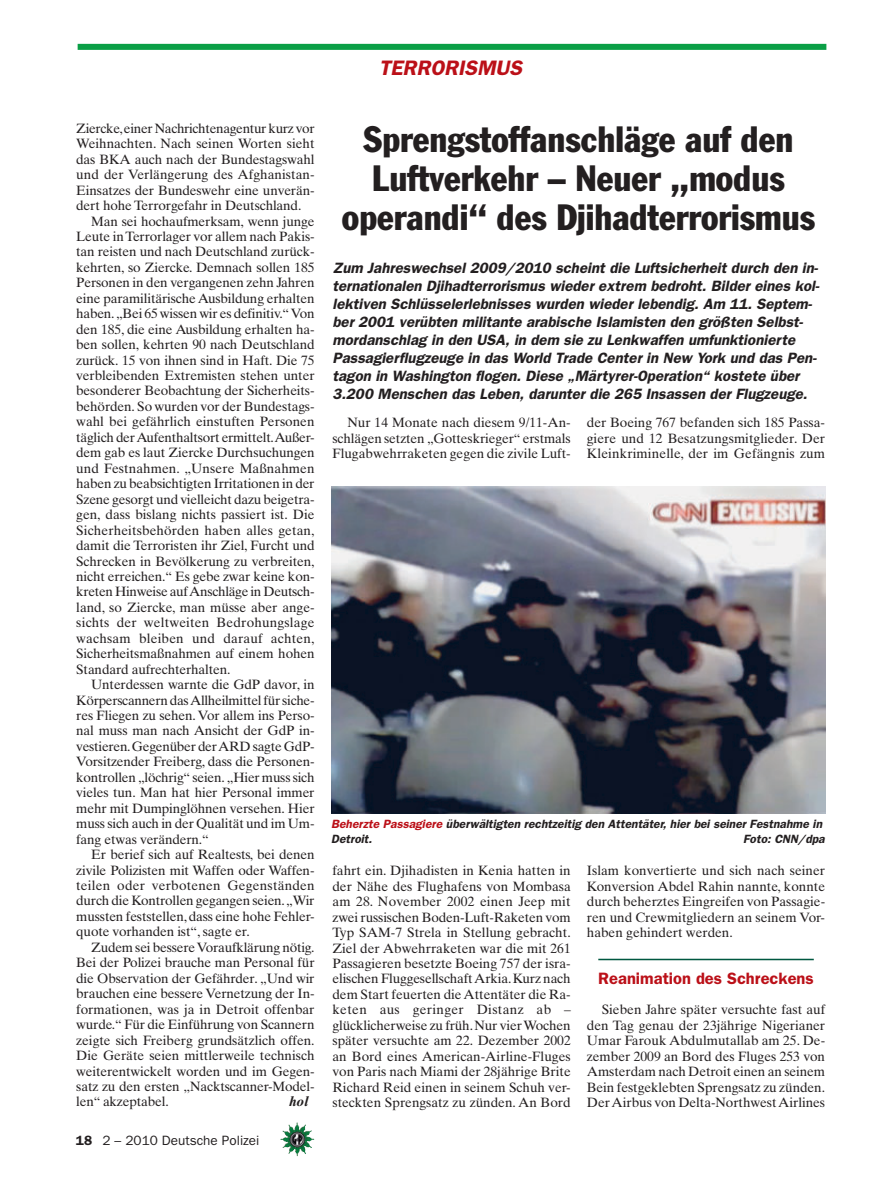
<style>
.page{position:relative;width:893px;height:1191px;background:#fff}
.page>*{position:absolute;margin:0;border:0;box-sizing:border-box;transform-origin:0 0}
.t1{font:condensed 36px/39px "Franklin Gothic";color:#231f20;text-align:center}
.t2{font:italic 600 21px "Franklin Gothic";color:#bb1018}
.t3{font:600 16.5px "Franklin Gothic";color:#bb1018}
.t4{font:italic 600 15px/18px "Franklin Gothic";color:#231f20}
.t5{font:13.5px/15.5px "Times Ten";letter-spacing:-.01em;color:#231f20;text-align:justify}
.t6{font:13.5px "Times Ten";letter-spacing:.015em;color:#231f20}
.t7{font:13.5px "Times Ten";letter-spacing:.01em;color:#231f20}
.t8{font:13.5px "Franklin Gothic";color:#231f20}
.t9{font:italic 700 13.5px "Times Ten";color:#231f20}
.t10{font:italic 600 12px/15px "Franklin Gothic";color:#231f20}
.s1{font-weight:600}
.s2{color:#bb1018}
</style>
<div class="page">
<img style="left:282px;top:1124px;width:32px;height:32px">
<div style="left:78px;top:44px;width:748px;height:6px;background:#0a9f46"></div>
<hr style="left:598px;top:959px;width:215px;height:1px;background:#005840">
<img style="left:331px;top:486px;width:494px;height:327px">
<h2 class="t2" style="left:379px;top:60px;width:148px">TERRORISMUS</h2>
<p class="t5" style="left:76px;top:122px;width:240px">Ziercke, einer Nachrichtenagentur kurz vor</p>
<p class="t5" style="left:76px;top:137px;width:240px">Weihnachten. Nach seinen Worten sieht</p>
<p class="t5" style="left:76px;top:153px;width:240px">das BKA auch nach der Bundestagswahl</p>
<p class="t5" style="left:76px;top:168px;width:240px">und der Verlängerung des Afghanistan-</p>
<p class="t5" style="left:76px;top:184px;width:240px">Einsatzes der Bundeswehr eine unverän-</p>
<p class="t5" style="left:76px;top:199px;width:226px">dert hohe Terrorgefahr in Deutschland.</p>
<p class="t5" style="left:91px;top:214px;width:225px">Man sei hochaufmerksam, wenn junge</p>
<p class="t5" style="left:76px;top:230px;width:240px">Leute in Terrorlager vor allem nach Pakis-</p>
<p class="t5" style="left:76px;top:245px;width:240px">tan reisten und nach Deutschland zurück-</p>
<p class="t5" style="left:76px;top:261px;width:240px">kehrten, so Ziercke. Demnach sollen 185</p>
<p class="t5" style="left:76px;top:276px;width:240px">Personen in den vergangenen zehn Jahren</p>
<p class="t5" style="left:76px;top:292px;width:240px">eine paramilitärische Ausbildung erhalten</p>
<p class="t5" style="left:76px;top:307px;width:240px">haben. „Bei 65 wissen wir es definitiv.“ Von</p>
<p class="t5" style="left:76px;top:323px;width:240px">den 185, die eine Ausbildung erhalten ha-</p>
<p class="t5" style="left:76px;top:338px;width:240px">ben sollen, kehrten 90 nach Deutschland</p>
<p class="t5" style="left:76px;top:354px;width:240px">zurück. 15 von ihnen sind in Haft. Die 75</p>
<p class="t5" style="left:76px;top:369px;width:240px">verbleibenden Extremisten stehen unter</p>
<p class="t5" style="left:76px;top:384px;width:240px">besonderer Beobachtung der Sicherheits-</p>
<p class="t5" style="left:76px;top:400px;width:240px">behörden. So wurden vor der Bundestags-</p>
<p class="t5" style="left:76px;top:415px;width:240px">wahl bei gefährlich einstuften Personen</p>
<p class="t5" style="left:76px;top:431px;width:240px">täglich der Aufenthaltsort ermittelt. Außer-</p>
<p class="t5" style="left:76px;top:446px;width:240px">dem gab es laut Ziercke Durchsuchungen</p>
<p class="t5" style="left:76px;top:462px;width:240px">und Festnahmen. „Unsere Maßnahmen</p>
<p class="t5" style="left:76px;top:477px;width:240px">haben zu beabsichtigten Irritationen in der</p>
<p class="t5" style="left:76px;top:493px;width:240px">Szene gesorgt und vielleicht dazu beigetra-</p>
<p class="t5" style="left:76px;top:508px;width:240px">gen, dass bislang nichts passiert ist. Die</p>
<p class="t7" style="left:76px;top:525px;width:240px">Sicherheitsbehörden haben alles getan,</p>
<p class="t5" style="left:76px;top:539px;width:240px">damit die Terroristen ihr Ziel, Furcht und</p>
<p class="t5" style="left:76px;top:554px;width:240px">Schrecken in Bevölkerung zu verbreiten,</p>
<p class="t5" style="left:76px;top:570px;width:240px">nicht erreichen.“ Es gebe zwar keine kon-</p>
<p class="t5" style="left:76px;top:585px;width:240px">kreten Hinweise auf Anschläge in Deutsch-</p>
<p class="t5" style="left:76px;top:601px;width:240px">land, so Ziercke, man müsse aber ange-</p>
<p class="t6" style="left:76px;top:617px;width:240px">sichts der weltweiten Bedrohungslage</p>
<p class="t6" style="left:76px;top:633px;width:240px">wachsam bleiben und darauf achten,</p>
<p class="t5" style="left:76px;top:647px;width:240px">Sicherheitsmaßnahmen auf einem hohen</p>
<p class="t5" style="left:76px;top:663px;width:156px">Standard aufrechterhalten.</p>
<p class="t5" style="left:91px;top:678px;width:225px">Unterdessen warnte die GdP davor, in</p>
<p class="t5" style="left:76px;top:693px;width:240px">Körperscannern das Allheilmittel für siche-</p>
<p class="t5" style="left:76px;top:709px;width:240px">res Fliegen zu sehen. Vor allem ins Perso-</p>
<p class="t5" style="left:76px;top:724px;width:240px">nal muss man nach Ansicht der GdP in-</p>
<p class="t5" style="left:76px;top:740px;width:240px">vestieren. Gegenüber der ARD sagte GdP-</p>
<p class="t5" style="left:76px;top:755px;width:240px">Vorsitzender Freiberg, dass die Personen-</p>
<p class="t5" style="left:76px;top:771px;width:240px">kontrollen „löchrig“ seien. „Hier muss sich</p>
<p class="t5" style="left:76px;top:786px;width:240px">vieles tun. Man hat hier Personal immer</p>
<p class="t5" style="left:76px;top:802px;width:240px">mehr mit Dumpinglöhnen versehen. Hier</p>
<p class="t5" style="left:76px;top:817px;width:240px">muss sich auch in der Qualität und im Um-</p>
<p class="t5" style="left:76px;top:833px;width:134px">fang etwas verändern.“</p>
<p class="t5" style="left:91px;top:848px;width:225px">Er berief sich auf Realtests, bei denen</p>
<p class="t5" style="left:76px;top:863px;width:240px">zivile Polizisten mit Waffen oder Waffen-</p>
<p class="t6" style="left:76px;top:880px;width:240px">teilen oder verbotenen Gegenständen</p>
<p class="t5" style="left:76px;top:894px;width:240px">durch die Kontrollen gegangen seien. „Wir</p>
<p class="t5" style="left:76px;top:910px;width:240px">mussten feststellen, dass eine hohe Fehler-</p>
<p class="t5" style="left:76px;top:925px;width:175px">quote vorhanden ist“, sagte er.</p>
<p class="t5" style="left:91px;top:941px;width:225px">Zudem sei bessere Voraufklärung nötig.</p>
<p class="t5" style="left:76px;top:956px;width:240px">Bei der Polizei brauche man Personal für</p>
<p class="t5" style="left:76px;top:972px;width:240px">die Observation der Gefährder. „Und wir</p>
<p class="t5" style="left:76px;top:987px;width:240px">brauchen eine bessere Vernetzung der In-</p>
<p class="t5" style="left:76px;top:1002px;width:240px">formationen, was ja in Detroit offenbar</p>
<p class="t5" style="left:76px;top:1018px;width:240px">wurde.“ Für die Einführung von Scannern</p>
<p class="t5" style="left:76px;top:1033px;width:240px">zeigte sich Freiberg grundsätzlich offen.</p>
<p class="t5" style="left:76px;top:1049px;width:240px">Die Geräte seien mittlerweile technisch</p>
<p class="t5" style="left:76px;top:1064px;width:240px">weiterentwickelt worden und im Gegen-</p>
<p class="t5" style="left:76px;top:1080px;width:240px">satz zu den ersten „Nacktscanner-Model-</p>
<p class="t5" style="left:76px;top:1095px;width:94px">len“ akzeptabel.</p>
<p class="t9" style="left:289px;top:1096px;width:21px">hol</p>
<p class="t8" style="left:76px;top:1136px;width:185px"><span class="s1">18</span> 2 – 2010 Deutsche Polizei</p>
<h1 class="t1" style="left:342px;top:122px;width:475px">Sprengstoffanschläge auf den<br>Luftverkehr – Neuer „modus operandi“ des Djihadterrorismus</h1>
<p class="t4" style="left:332px;top:260px;width:490px">Zum Jahreswechsel 2009/2010 scheint die Luftsicherheit durch den in&shy;ternationalen Djihadterrorismus wieder extrem bedroht. Bilder eines kol&shy;lektiven Schlüsselerlebnisses wurden wieder lebendig. Am 11. Septem&shy;ber 2001 verübten militante arabische Islamisten den größten Selbst&shy;mordanschlag in den USA, in dem sie zu Lenkwaffen umfunktionierte Passagierflugzeuge in das World Trade Center in New York und das Pen&shy;tagon in Washington flogen. Diese „Märtyrer-Operation“ kostete über 3.200 Menschen das Leben, darunter die 265 Insassen der Flugzeuge.</p>
<p class="t5" style="left:332px;top:416px;width:240px;text-indent:15px">Nur 14 Monate nach diesem 9/11-An&shy;schlägen setzten „Gotteskrieger“ erstmals Flugabwehrraketen gegen die zivile Luft-</p>
<p class="t5" style="left:587px;top:416px;width:240px">der Boeing 767 befanden sich 185 Passa&shy;giere und 12 Besatzungsmitglieder. Der Kleinkriminelle, der im Gefängnis zum</p>
<p class="t10" style="left:331px;top:818px;width:494px"><span class="s2">Beherzte Passagiere</span> überwältigten rechtzeitig den Attentäter, hier bei seiner Festnahme in<br>Detroit.</p>
<p class="t10" style="left:743px;top:832px;width:85px">Foto: CNN/dpa</p>
<p class="t5" style="left:332px;top:864px;width:240px">fahrt ein. Djihadisten in Kenia hatten in der Nähe des Flughafens von Mombasa am 28. November 2002 einen Jeep mit zwei russischen Boden-Luft-Raketen vom Typ SAM-7 Strela in Stellung gebracht.<br>Ziel der Abwehrraketen war die mit 261<br>Passagieren besetzte Boeing 757 der isra&shy;elischen Fluggesellschaft Arkia. Kurz nach dem Start feuerten die Attentäter die Ra&shy;keten aus geringer Distanz ab – glücklicherweise zu früh. Nur vier Wochen später versuchte am 22. Dezember 2002 an Bord eines American-Airline-Fluges von Paris nach Miami der 28jährige Brite Richard Reid einen in seinem Schuh ver&shy;steckten Sprengsatz zu zünden. An Bord</p>
<p class="t5" style="left:587px;top:864px;width:240px">Islam konvertierte und sich nach seiner Konversion Abdel Rahin nannte, konnte durch beherztes Eingreifen von Passagie&shy;ren und Crewmitgliedern an seinem Vor&shy;haben gehindert werden.</p>
<p class="t3" style="left:598px;top:973px;width:217px">Reanimation des Schreckens</p>
<p class="t5" style="left:587px;top:1003px;width:240px;text-indent:15px">Sieben Jahre später versuchte fast auf den Tag genau der 23jährige Nigerianer Umar Farouk Abdulmutallab am 25. De&shy;zember 2009 an Bord des Fluges 253 von Amsterdam nach Detroit einen an seinem Bein festgeklebten Sprengsatz zu zünden.<br>Der Airbus von Delta-Northwest Airlines</p>
</div>
